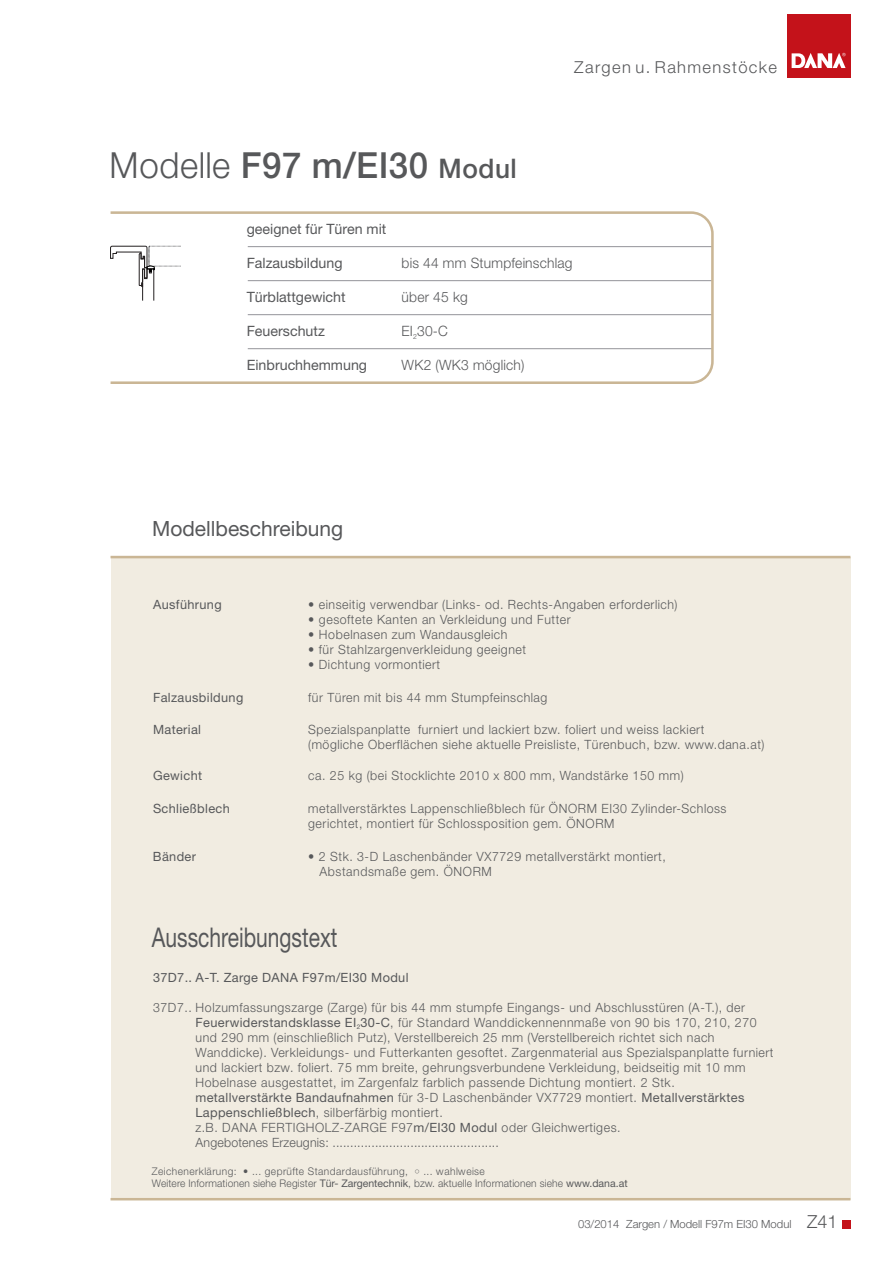
<style>
.page{position:relative;width:893px;height:1263px;background:#fff}
.page>*{position:absolute;margin:0;border:0;box-sizing:border-box;transform-origin:0 0}
.t1{font:500 36px "Helvetica Neue";color:#57585a}
.t2{font:27.15px "Helvetica Neue";color:#57585a;scale:.77 1}
.t3{font:21px "Helvetica Neue";color:#57585a}
.t4{font:300 16.5px "Helvetica Neue";letter-spacing:.085em;color:#57585a}
.t5{font:14.25px "Helvetica Neue";color:#57585a}
.t6{font:300 14.25px "Helvetica Neue";color:#57585a}
.t7{font:300 12.75px/15px "Helvetica Neue";letter-spacing:.03em;color:#57585a}
.t8{font:12.75px "Helvetica Neue";letter-spacing:.03em;color:#57585a}
.t9{font:300 11.25px "Helvetica Neue";color:#57585a}
.t10{font:300 10.5px/12.5px "Helvetica Neue";color:#57585a}
.s1{font-weight:300}
.s2{font-size:27px}
.s3{font-family:"Arial"}
.s4{font-weight:400}
.s5{font-family:"Arial";font-weight:400;font-size:9px}
.s6{font-size:18px}
</style>
<div class="page">
<div style="left:842px;top:1220px;width:8px;height:8px;background:#c4121a"></div>
<div style="left:787px;top:14px;width:63px;height:63px;background:#c4121a"></div>
<svg style="left:792px;top:53px;width:53px;height:15px"></svg>
<div style="left:111px;top:557px;width:739px;height:642px;background:#f1ece1"></div>
<hr style="left:111px;top:556px;width:739px;height:2px;background:#cab695">
<svg style="left:111px;top:211px;width:603px;height:173px"></svg>
<svg style="left:110px;top:245px;width:71px;height:56px"></svg>
<hr style="left:111px;top:1198px;width:739px;height:2px;background:#cab695">
<h1 class="t1" style="left:109px;top:150px;width:409px"><span class="s1">Modelle</span> F97 m/EI30 <span class="s2">Modul</span></h1>
<p class="t4" style="left:574px;top:60px;width:204px">Zargen u. Rahmenstöcke</p>
<p class="t5" style="left:247px;top:223px;width:141px">geeignet für Türen mit</p>
<p class="t5" style="left:247px;top:257px;width:97px">Falzausbildung</p>
<p class="t5" style="left:247px;top:292px;width:100px">Türblattgewicht</p>
<p class="t5" style="left:247px;top:326px;width:80px">Feuerschutz</p>
<p class="t5" style="left:247px;top:360px;width:122px">Einbruchhemmung</p>
<p class="t6" style="left:401px;top:257px;width:173px">bis 44 mm Stumpfeinschlag</p>
<p class="t6" style="left:401px;top:291px;width:68px">über 45 kg</p>
<p class="t6" style="left:401px;top:325px;width:48px">EI<sub>2</sub>30-C</p>
<p class="t6" style="left:401px;top:359px;width:124px">WK2 (WK3 möglich)</p>
<h3 class="t3" style="left:152px;top:521px;width:192px">Modellbeschreibung</h3>
<p class="t8" style="left:153px;top:600px;width:70px">Ausführung</p>
<p class="t7" style="left:308px;top:598px;width:371px">• einseitig verwendbar (Links- od. Rechts-Angaben erforderlich)</p>
<p class="t7" style="left:308px;top:613px;width:264px">• gesoftete Kanten an Verkleidung und Futter</p>
<p class="t7" style="left:308px;top:628px;width:201px">• Hobelnasen zum Wandausgleich</p>
<p class="t7" style="left:308px;top:643px;width:219px">• für Stahlzargenverkleidung geeignet</p>
<p class="t7" style="left:308px;top:657px;width:134px">• Dichtung vormontiert</p>
<p class="t8" style="left:153px;top:692px;width:92px">Falzausbildung</p>
<p class="t7" style="left:308px;top:690px;width:241px">für Türen mit bis 44 mm Stumpfeinschlag</p>
<p class="t8" style="left:153px;top:725px;width:50px">Material</p>
<p class="t7" style="left:308px;top:723px;width:458px">Spezialspanplatte furniert und lackiert bzw. foliert und weiss lackiert<br>(mögliche Oberflächen siehe aktuelle Preisliste, Türenbuch, bzw. www.dana.at)</p>
<p class="t8" style="left:153px;top:771px;width:51px">Gewicht</p>
<p class="t7" style="left:308px;top:769px;width:377px">ca. 25 kg (bei Stocklichte 2010 x 800 mm, Wandstärke 150 mm)</p>
<p class="t8" style="left:153px;top:804px;width:78px">Schließblech</p>
<p class="t7" style="left:308px;top:802px;width:420px">metallverstärktes Lappenschließblech für ÖNORM EI30 Zylinder-Schloss gerichtet, montiert für Schlossposition gem. ÖNORM</p>
<p class="t8" style="left:153px;top:851px;width:45px">Bänder</p>
<p class="t7" style="left:320px;top:849px;width:348px;text-indent:-11px">• 2 Stk. 3-D Laschenbänder VX7729 metallverstärkt montiert,<br>Abstandsmaße gem. ÖNORM</p>
<h2 class="t2" style="left:152px;top:927px;width:242px">Ausschreibungstext</h2>
<p class="t8" style="left:153px;top:972px;width:257px">37D7.. <span class="s3">A</span>-T. Zarge DANA F97m/EI30 Modul</p>
<p class="t7" style="left:195px;top:1000px;width:580px;text-indent:-42px">37D7.. Holzumfassungszarge (Zarge) für bis 44 mm stumpfe Eingangs- und Abschlusstüren (A-T.), der <span class="s4">Feuerwiderstandsklasse EI</span><sub>2</sub><span class="s4">30-C</span>, für Standard Wanddickennennmaße von 90 bis 170, 210, 270 und 290 mm (einschließlich Putz), Verstellbereich 25 mm (Verstellbereich richtet sich nach Wanddicke). Verkleidungs- und Futterkanten gesoftet. Zargenmaterial aus Spezialspanplatte furniert und lackiert bzw. foliert. 75 mm breite, gehrungsverbundene Verkleidung, beidseitig mit 10 mm Hobelnase ausgestattet, im Zargenfalz farblich passende Dichtung montiert. 2 Stk. <span class="s4">metallverstärkte Bandaufnahmen</span> für 3-D Laschenbänder VX7729 montiert. <span class="s4">Metallverstärktes Lappenschließblech</span>, silberfärbig montiert.<br>z.B. DANA FERTIGHOLZ-ZARGE F97<span class="s4">m/EI30 Modul</span> oder Gleichwertiges.<br>Angebotenes Erzeugnis: ...............................................</p>
<p class="t10" style="left:152px;top:1165px;width:477px">Zeichenerklärung: • ... geprüfte Standardausführung, <span class="s5">○</span> ... wahlweise<br>Weitere Informationen siehe Register <span class="s4">Tür- Zargentechnik</span>, bzw. aktuelle Informationen siehe <span class="s4">www.dana.at</span></p>
<p class="t9" style="left:578px;top:1219px;width:261px">03/2014 Zargen / Modell F97m EI30 Modul <span class="s6">Z41</span></p>
</div>
